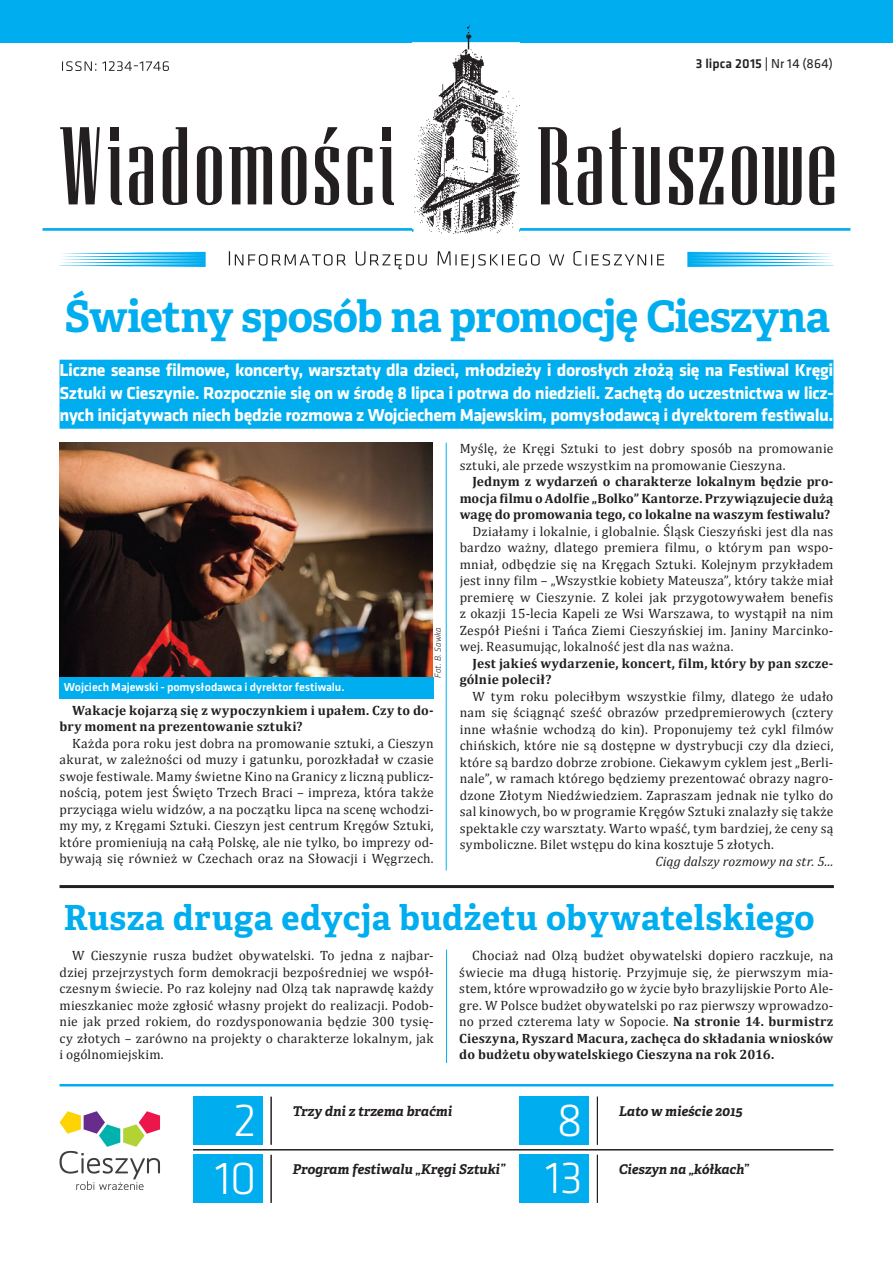
<style>
.page{position:relative;width:893px;height:1263px;background:#fff}
.page>*{position:absolute;margin:0;border:0;box-sizing:border-box;transform-origin:0 0}
.t1{font:300 48px/58.2px "Klavika";color:#fff;text-align:center}
.t2{font:300 46.5px "Klavika";color:#fff}
.t3{font:700 43.5px "Adelle Basic";letter-spacing:-.015em;color:#00aeef}
.t4{font:700 34.5px "Adelle Basic";letter-spacing:.015em;color:#00aeef}
.t5{font:700 18px/22.5px "Klavika";letter-spacing:-.02em;color:#fff;text-align:justify}
.t6{font:13.5px/16.5px "Cambria";letter-spacing:.02em;color:#231f20;text-align:justify}
.t7{font:700 13.5px/16.5px "Cambria";letter-spacing:.015em;color:#231f20}
.t8{font:italic 700 13.5px "Adelle Basic";color:#231f20}
.t9{font:italic 13.5px "Cambria";letter-spacing:.01em;color:#231f20}
.t10{font:500 13.5px "Klavika";letter-spacing:.01em;color:#231f20}
.t11{font:italic 700 13.35px "Adelle Basic";color:#231f20}
.t12{font:500 12px "Klavika";letter-spacing:-.005em;color:#fff}
.t13{font:italic 300 9px "Klavika";letter-spacing:.01em;color:#231f20}
.s1{font-weight:400}
.s2{font-weight:700}
</style>
<div class="page">
<div style="left:0;top:0;width:893px;height:43px;background:#00aeef"></div>
<hr style="left:43px;top:228px;width:371px;height:3px;background:#00aeef">
<hr style="left:519px;top:228px;width:331px;height:3px;background:#00aeef">
<svg style="left:59px;top:252px;width:147px;height:15px"></svg>
<svg style="left:687px;top:252px;width:146px;height:15px"></svg>
<img style="left:413px;top:25px;width:107px;height:208px">
<svg style="left:809px;top:146px;width:25px;height:59px"></svg>
<svg style="left:699px;top:147px;width:24px;height:57px"></svg>
<svg style="left:669px;top:146px;width:24px;height:59px"></svg>
<svg style="left:609px;top:127px;width:51px;height:78px"></svg>
<svg style="left:732px;top:146px;width:70px;height:59px"></svg>
<svg style="left:538px;top:127px;width:64px;height:78px"></svg>
<svg style="left:197px;top:146px;width:25px;height:59px"></svg>
<svg style="left:282px;top:146px;width:24px;height:59px"></svg>
<svg style="left:129px;top:146px;width:24px;height:59px"></svg>
<div style="left:383px;top:127px;width:8px;height:13px;background:#231f20"></div>
<svg style="left:380px;top:147px;width:14px;height:58px"></svg>
<div style="left:111px;top:127px;width:8px;height:13px;background:#231f20"></div>
<svg style="left:108px;top:147px;width:14px;height:58px"></svg>
<svg style="left:229px;top:146px;width:43px;height:58px"></svg>
<svg style="left:60px;top:127px;width:40px;height:77px"></svg>
<svg style="left:315px;top:127px;width:24px;height:78px"></svg>
<svg style="left:348px;top:146px;width:24px;height:59px"></svg>
<svg style="left:163px;top:127px;width:24px;height:78px"></svg>
<svg style="left:62px;top:61px;width:107px;height:10px"></svg>
<svg style="left:229px;top:251px;width:435px;height:18px"></svg>
<svg style="left:60px;top:1111px;width:100px;height:79px"></svg>
<hr style="left:193px;top:1149px;width:640px;height:1px;background:#231f20">
<hr style="left:60px;top:1084px;width:773px;height:2px;background:#00aeef">
<div style="left:519px;top:1155px;width:70px;height:48px;background:#00aeef"></div>
<div style="left:519px;top:1097px;width:70px;height:48px;background:#00aeef"></div>
<hr style="left:597px;top:1097px;width:1px;height:48px;background:#231f20">
<hr style="left:597px;top:1155px;width:1px;height:48px;background:#231f20">
<div style="left:193px;top:1155px;width:70px;height:48px;background:#00aeef"></div>
<div style="left:193px;top:1097px;width:70px;height:48px;background:#00aeef"></div>
<hr style="left:271px;top:1097px;width:1px;height:48px;background:#231f20">
<hr style="left:271px;top:1155px;width:1px;height:48px;background:#231f20">
<div style="left:60px;top:360px;width:773px;height:24px;background:#00aeef"></div>
<div style="left:60px;top:382px;width:773px;height:24px;background:#00aeef"></div>
<div style="left:60px;top:405px;width:773px;height:24px;background:#00aeef"></div>
<hr style="left:446px;top:949px;width:1px;height:114px;background:#00aeef">
<hr style="left:60px;top:885px;width:774px;height:3px;background:#231f20">
<img style="left:60px;top:443px;width:373px;height:235px">
<div style="left:60px;top:678px;width:374px;height:21px;background:#00aeef"></div>
<hr style="left:446px;top:443px;width:1px;height:427px;background:#00aeef">
<p class="t10" style="left:696px;top:55px;width:139px">3 lipca 2015 | <span class="s1">Nr 14 (864)</span></p>
<h3 class="t3" style="left:64px;top:288px;width:767px">Świetny sposób na promocję Cieszyna</h3>
<p class="t5" style="left:60px;top:358px;width:775px">Liczne seanse filmowe, koncerty, warsztaty dla dzieci, młodzieży i dorosłych złożą się na Festiwal Kręgi Sztuki w Cieszynie. Rozpocznie się on w środę 8 lipca i potrwa do niedzieli. Zachętą do uczestnictwa w licz&shy;nych inicjatywach niech będzie rozmowa z Wojciechem Majewskim, pomysłodawcą i dyrektorem festiwalu.</p>
<p class="t12" style="left:64px;top:679px;width:282px">Wojciech Majewski - pomysłodawca i dyrektor festiwalu.</p>
<p class="t13" style="left:432px;top:678px;width:52px;rotate:-90deg">Fot. B. Sawka</p>
<p class="t7" style="left:59px;top:702px;width:376px;text-indent:13px">Wakacje kojarzą się z wypoczynkiem i upałem. Czy to do&shy;bry moment na prezentowanie sztuki?</p>
<p class="t6" style="left:59px;top:735px;width:376px;text-indent:13px">Każda pora roku jest dobra na promowanie sztuki, a Cieszyn akurat, w zależności od muzy i gatunku, porozkładał w czasie swoje festiwale. Mamy świetne Kino na Granicy z liczną publicz&shy;nością, potem jest Święto Trzech Braci – impreza, która także przyciąga wielu widzów, a na początku lipca na scenę wchodzi&shy;my my, z Kręgami Sztuki. Cieszyn jest centrum Kręgów Sztuki, które promieniują na całą Polskę, ale nie tylko, bo imprezy od&shy;bywają się również w Czechach oraz na Słowacji i Węgrzech.</p>
<p class="t6" style="left:460px;top:440px;width:375px">Myślę, że Kręgi Sztuki to jest dobry sposób na promowanie sztuki, ale przede wszystkim na promowanie Cieszyna.</p>
<p class="t7" style="left:460px;top:473px;width:375px;text-align:justify;text-indent:13px">Jednym z wydarzeń o charakterze lokalnym będzie pro&shy;mocja filmu o Adolfie „Bolko” Kantorze. Przywiązujecie dużą wagę do promowania tego, co lokalne na waszym festiwalu?</p>
<p class="t6" style="left:460px;top:523px;width:375px;text-indent:13px">Działamy i lokalnie, i globalnie. Śląsk Cieszyński jest dla nas bardzo ważny, dlatego premiera filmu, o którym pan wspo&shy;mniał, odbędzie się na Kręgach Sztuki. Kolejnym przykładem jest inny film – „Wszystkie kobiety Mateusza”, który także miał premierę w Cieszynie. Z kolei jak przygotowywałem benefis z okazji 15-lecia Kapeli ze Wsi Warszawa, to wystąpił na nim Zespół Pieśni i Tańca Ziemi Cieszyńskiej im. Janiny Marcinko&shy;wej. Reasumując, lokalność jest dla nas ważna.</p>
<p class="t7" style="left:460px;top:654px;width:375px;text-indent:13px">Jest jakieś wydarzenie, koncert, film, który by pan szcze&shy;gólnie polecił?</p>
<p class="t6" style="left:460px;top:688px;width:375px;text-indent:13px">W tym roku poleciłbym wszystkie filmy, dlatego że udało nam się ściągnąć sześć obrazów przedpremierowych (cztery inne właśnie wchodzą do kin). Proponujemy też cykl filmów chińskich, które nie są dostępne w dystrybucji czy dla dzieci, które są bardzo dobrze zrobione. Ciekawym cyklem jest „Berli&shy;nale”, w ramach którego będziemy prezentować obrazy nagro&shy;dzone Złotym Niedźwiedziem. Zapraszam jednak nie tylko do sal kinowych, bo w programie Kręgów Sztuki znalazły się także spektakle czy warsztaty. Warto wpaść, tym bardziej, że ceny są symboliczne. Bilet wstępu do kina kosztuje 5 złotych.</p>
<p class="t9" style="left:655px;top:853px;width:180px">Ciąg dalszy rozmowy na str. 5...</p>
<h3 class="t4" style="left:64px;top:895px;width:752px">Rusza druga edycja budżetu obywatelskiego</h3>
<p class="t6" style="left:60px;top:947px;width:376px;text-indent:13px">W Cieszynie rusza budżet obywatelski. To jedna z najbar&shy;dziej przejrzystych form demokracji bezpośredniej we współ&shy;czesnym świecie. Po raz kolejny nad Olzą tak naprawdę każdy mieszkaniec może zgłosić własny projekt do realizacji. Podob&shy;nie jak przed rokiem, do rozdysponowania będzie 300 tysię&shy;cy złotych – zarówno na projekty o charakterze lokalnym, jak i ogólnomiejskim.</p>
<p class="t6" style="left:459px;top:947px;width:376px;text-indent:13px">Chociaż nad Olzą budżet obywatelski dopiero raczkuje, na świecie ma długą historię. Przyjmuje się, że pierwszym mia&shy;stem, które wprowadziło go w życie było brazylijskie Porto Ale&shy;gre. W Polsce budżet obywatelski po raz pierwszy wprowadzo&shy;no przed czterema laty w Sopocie. <span class="s2">Na stronie 14. burmistrz Cieszyna, Ryszard Macura, zachęca do składania wniosków do budżetu obywatelskiego Cieszyna na rok 2016.</span></p>
<h1 class="t1" style="left:215px;top:1090px;width:43px">2<br>10</h1>
<h1 class="t1" style="left:556px;top:1090px;width:28px">8</h1>
<p class="t8" style="left:292px;top:1102px;width:161px">Trzy dni z trzema braćmi</p>
<h2 class="t2" style="left:545px;top:1149px;width:39px">13</h2>
<p class="t8" style="left:292px;top:1161px;width:214px">Program festiwalu „Kręgi Sztuki”</p>
<p class="t8" style="left:619px;top:1102px;width:125px">Lato w mieście 2015</p>
<p class="t11" style="left:619px;top:1161px;width:131px">Cieszyn na „kółkach”</p>
</div>
